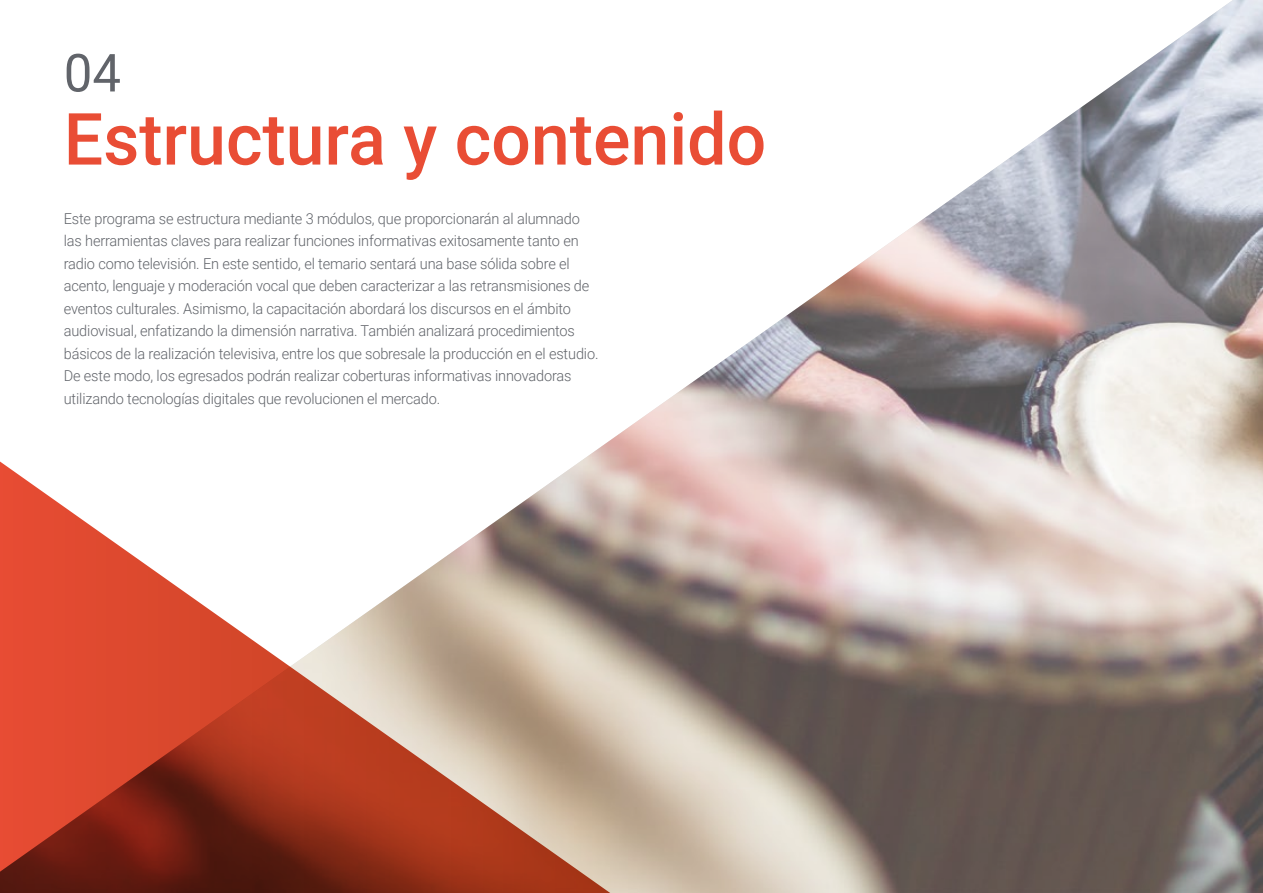
<style>
.page{position:relative;width:1263px;height:893px;background:#fff}
.page>*{position:absolute;margin:0;border:0;box-sizing:border-box;transform-origin:0 0}
.t1{font:500 72px "Roboto";color:#e94d35}
.t2{font:52.5px "Roboto";color:#61646a}
.t3{font:300 15px/22.5px "Roboto";letter-spacing:-.01em;color:#61646a}
</style>
<div class="page">
<img style="left:602px;top:0;width:661px;height:893px">
<svg style="left:0;top:446px;width:640px;height:447px"></svg>
<h2 class="t2" style="left:64px;top:36px;width:59px">04</h2>
<h1 class="t1" style="left:64px;top:89px;width:704px">Estructura y contenido</h1>
<p class="t3" style="left:64px;top:207px;width:536px">Este programa se estructura mediante 3 módulos, que proporcionarán al alumnado las herramientas claves para realizar funciones informativas exitosamente tanto en radio como televisión. En este sentido, el temario sentará una base sólida sobre el acento, lenguaje y moderación vocal que deben caracterizar a las retransmisiones de eventos culturales. Asimismo, la capacitación abordará los discursos en el ámbito audiovisual, enfatizando la dimensión narrativa. También analizará procedimientos básicos de la realización televisiva, entre los que sobresale la producción en el estudio.<br>De este modo, los egresados podrán realizar coberturas informativas innovadoras utilizando tecnologías digitales que revolucionen el mercado.</p>
</div>
